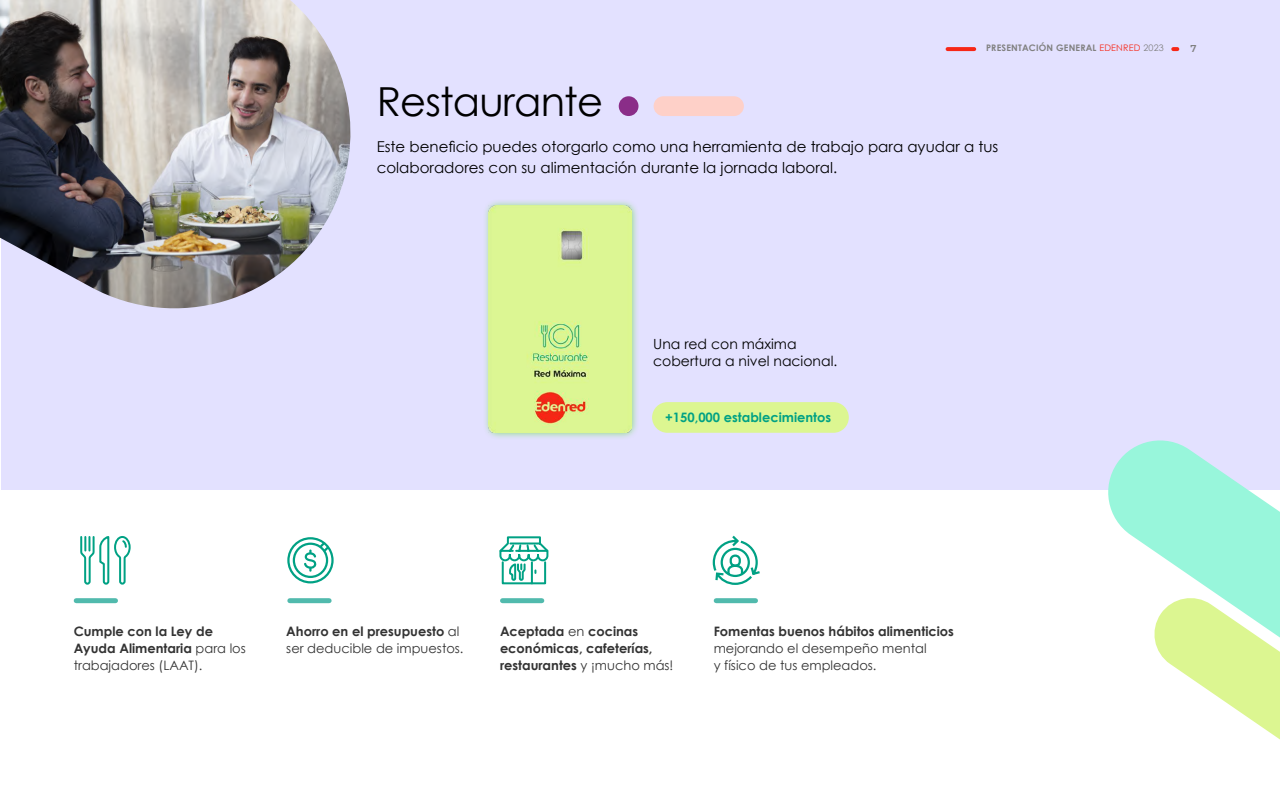
<style>
.page{position:relative;width:1280px;height:800px;background:#fff}
.page>*{position:absolute;margin:0;border:0;box-sizing:border-box;transform-origin:0 0}
.t1{font:40px "Century Gothic";letter-spacing:-.02em;color:#000}
.t2{font:15px/21px "Century Gothic";color:#000}
.t3{font:14px/16.8px "Century Gothic";color:#000}
.t4{font:700 13px/17px "Century Gothic";color:#333}
.t5{font:13px/17px "Century Gothic";color:#333}
.t6{font:700 13px "Century Gothic";color:#00a184}
.t7{font:600 10px "Montserrat";color:#808080}
.t8{font:700 9px "Century Gothic";letter-spacing:.02em;color:#808080}
.s1{font-weight:400;color:#f72717}
.s2{font-weight:400}
.s3{font-weight:700}
</style>
<div class="page">
<div style="left:1px;top:0;width:1279px;height:490px;background:#e3e1ff"></div>
<svg style="left:948px;top:47px;width:26px;height:4px"></svg>
<svg style="left:1173px;top:47px;width:4px;height:4px"></svg>
<div style="left:76px;top:598px;width:40px;height:5px;background:#51baad"></div>
<div style="left:290px;top:598px;width:39px;height:5px;background:#51baad"></div>
<div style="left:502px;top:598px;width:40px;height:5px;background:#51baad"></div>
<div style="left:716px;top:598px;width:40px;height:5px;background:#51baad"></div>
<img style="left:0;top:0;width:351px;height:309px">
<div style="left:654px;top:96px;width:90px;height:20px;background:#fed0c8;border-radius:10px"></div>
<div style="left:619px;top:96px;width:20px;height:20px;background:#8a2d88;border-radius:50%"></div>
<div style="left:652px;top:402px;width:197px;height:31px;background:#dcf691;border-radius:15px"></div>
<svg style="left:1108px;top:440px;width:172px;height:153px;fill:#98f6db"></svg>
<svg style="left:1154px;top:593px;width:126px;height:147px"></svg>
<svg style="left:80px;top:536px;width:51px;height:49px"></svg>
<svg style="left:287px;top:537px;width:47px;height:46px"></svg>
<svg style="left:499px;top:536px;width:50px;height:49px"></svg>
<svg style="left:712px;top:535px;width:48px;height:50px"></svg>
<div style="left:482px;top:199px;width:157px;height:241px;background:#71da54;opacity:.75"></div>
<img style="left:489px;top:206px;width:142px;height:226px">
<h1 class="t1" style="left:377px;top:74px;width:228px">Restaurante</h1>
<p class="t8" style="left:986px;top:41px;width:179px">PRESENTACIÓN GENERAL <span class="s1">EDENRED</span> <span class="s2">2023</span></p>
<p class="t7" style="left:1191px;top:41px;width:8px">7</p>
<p class="t2" style="left:377px;top:136px;width:623px">Este beneficio puedes otorgarlo como una herramienta de trabajo para ayudar a tus colaboradores con su alimentación durante la jornada laboral.</p>
<p class="t3" style="left:653px;top:335px;width:186px">Una red con máxima cobertura a nivel nacional.</p>
<p class="t6" style="left:665px;top:407px;width:168px">+150,000 establecimientos</p>
<p class="t4" style="left:74px;top:622px;width:174px">Cumple con la Ley de<br>Ayuda Alimentaria <span class="s2">para los trabajadores (LAAT).</span></p>
<p class="t5" style="left:286px;top:622px;width:179px"><span class="s3">Ahorro en el presupuesto</span> al ser deducible de impuestos.</p>
<p class="t4" style="left:500px;top:622px;width:175px">Aceptada <span class="s2">en</span> cocinas económicas, cafeterías, restaurantes <span class="s2">y ¡mucho más!</span></p>
<p class="t4" style="left:714px;top:622px;width:242px">Fomentas buenos hábitos alimenticios</p>
<p class="t5" style="left:714px;top:639px;width:215px">mejorando el desempeño mental y físico de tus empleados.</p>
</div>
